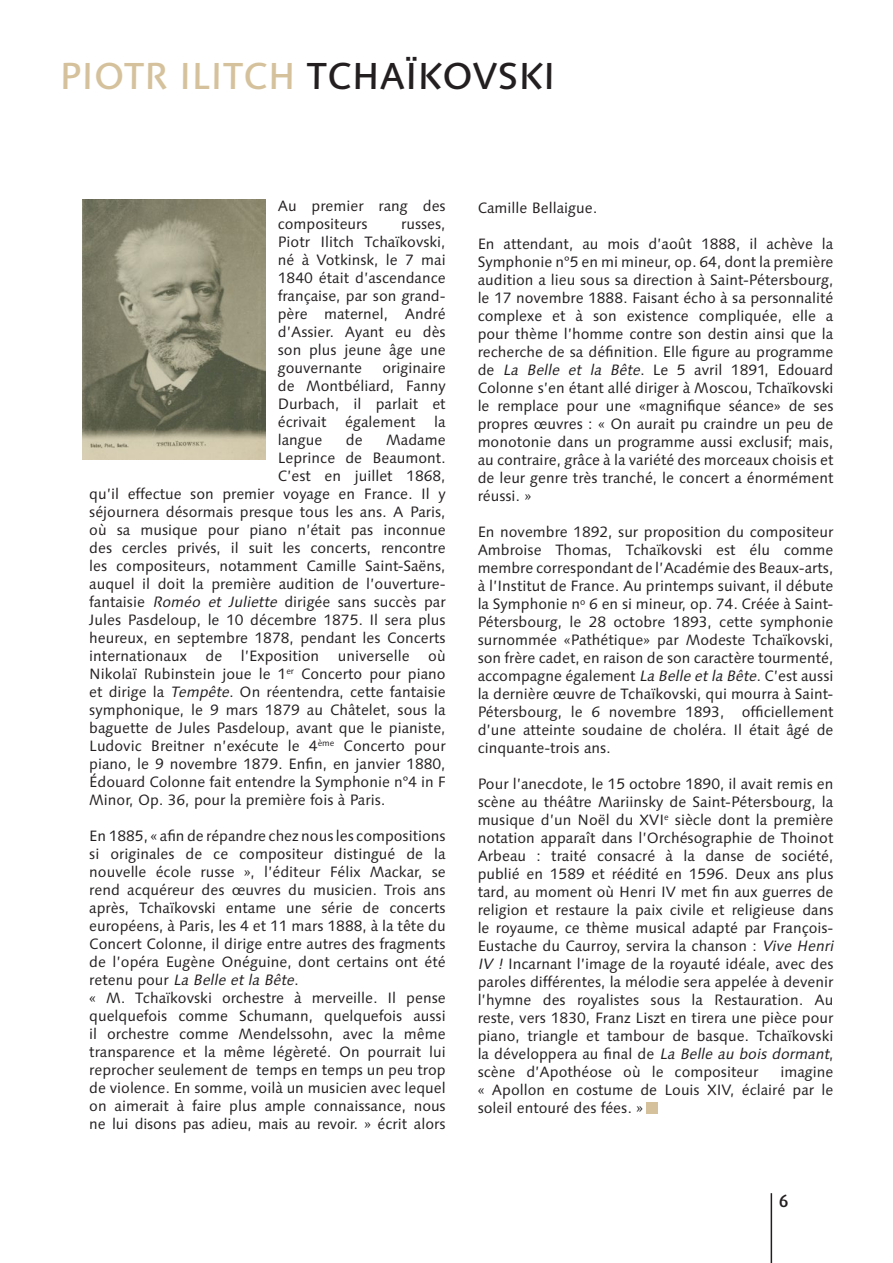
<style>
.page{position:relative;width:893px;height:1263px;background:#fff}
.page>*{position:absolute;margin:0;border:0;box-sizing:border-box;transform-origin:0 0}
.t1{font:500 37.5px "Linotype Syntax";color:#d5c29c}
.t2{font:500 18px "Dax";color:#231f20}
.t3{font:15px/18px "Linotype Syntax";color:#231f20;text-align:justify}
.s1{color:#231f20}
.s2{font-style:italic}
</style>
<div class="page">
<hr style="left:771px;top:1193px;width:1px;height:70px;background:#231f20">
<img style="left:83px;top:200px;width:182px;height:259px">
<div style="left:646px;top:1103px;width:12px;height:11px;background:#d5c29c"></div>
<p class="t1" style="left:60px;top:53px;width:497px">PIOTR ILITCH <span class="s1">TCHAÏKOVSKI</span></p>
<p class="t3" style="left:278px;top:197px;width:169px">Au premier rang des compositeurs</p>
<p class="t3" style="left:278px;top:215px;width:169px;text-indent:123px">russes, Piotr Ilitch Tchaïkovski, né à Votkinsk, le 7 mai 1840 était d’ascendance française, par son grand&shy;père maternel, André d’Assier. Ayant eu dès son plus jeune âge une gouvernante</p>
<p class="t3" style="left:278px;top:359px;width:169px;text-indent:105px">originaire de Montbéliard, Fanny Durbach, il parlait et écrivait également la langue</p>
<p class="t3" style="left:346px;top:431px;width:18px">de</p>
<p class="t3" style="left:386px;top:431px;width:61px">Madame</p>
<p class="t3" style="left:278px;top:449px;width:169px">Leprince de Beaumont.</p>
<p class="t3" style="left:278px;top:467px;width:169px">C’est en juillet 1868,</p>
<p class="t3" style="left:89px;top:485px;width:358px">qu’il effectue son premier voyage en France. Il y</p>
<p class="t3" style="left:89px;top:503px;width:358px">séjournera désormais presque tous les ans. A Paris,</p>
<p class="t3" style="left:89px;top:521px;width:358px">où sa musique pour piano n’était pas inconnue</p>
<p class="t3" style="left:89px;top:539px;width:358px">des cercles privés, il suit les concerts, rencontre</p>
<p class="t3" style="left:89px;top:557px;width:358px">les compositeurs, notamment Camille Saint-Saëns,</p>
<p class="t3" style="left:89px;top:575px;width:358px">auquel il doit la première audition de l’ouverture-</p>
<p class="t3" style="left:89px;top:593px;width:358px">fantaisie <span class="s2">Roméo et Juliette</span> dirigée sans succès par</p>
<p class="t3" style="left:89px;top:611px;width:358px">Jules Pasdeloup, le 10 décembre 1875. Il sera plus</p>
<p class="t3" style="left:89px;top:629px;width:358px">heureux, en septembre 1878, pendant les Concerts</p>
<p class="t3" style="left:89px;top:647px;width:358px">internationaux de l’Exposition universelle où</p>
<p class="t3" style="left:89px;top:665px;width:358px">Nikolaï Rubinstein joue le 1<sup>er</sup> Concerto pour piano</p>
<p class="t3" style="left:89px;top:683px;width:358px">et dirige la <span class="s2">Tempête</span>. On réentendra, cette fantaisie</p>
<p class="t3" style="left:89px;top:701px;width:358px">symphonique, le 9 mars 1879 au Châtelet, sous la</p>
<p class="t3" style="left:89px;top:719px;width:358px">baguette de Jules Pasdeloup, avant que le pianiste,</p>
<p class="t3" style="left:89px;top:737px;width:358px">Ludovic Breitner n’exécute le 4<sup>ème</sup> Concerto pour</p>
<p class="t3" style="left:89px;top:755px;width:358px">piano, le 9 novembre 1879. Enfin, en janvier 1880,</p>
<p class="t3" style="left:89px;top:773px;width:358px">Édouard Colonne fait entendre la Symphonie n°4 in F</p>
<p class="t3" style="left:89px;top:791px;width:298px">Minor, Op. 36, pour la première fois à Paris.</p>
<p class="t3" style="left:89px;top:827px;width:358px">En 1885, « afin de répandre chez nous les compositions si originales de ce compositeur distingué de la nouvelle école russe », l’éditeur Félix Mackar, se rend acquéreur des œuvres du musicien. Trois ans après, Tchaïkovski entame une série de concerts européens, à Paris, les 4 et 11 mars 1888, à la tête du Concert Colonne, il dirige entre autres des fragments de l’opéra Eugène Onéguine, dont certains ont été rete n u p o u r <span class="s2">La Belle et la Bête</span>.</p>
<p class="t3" style="left:89px;top:989px;width:358px">« M. Tchaïkovski orchestre à merveille. Il pense quelquefois comme Schumann, quelquefois aussi il orchestre comme Mendelssohn, avec la même transparence et la même légèreté. On pourrait lui reprocher seulement de temps en temps un peu trop de violence. En somme, voilà un musicien avec lequel on aimerait à faire plus ample connaissance, nous ne lui disons pas adieu, mais au revoir. » écrit alors</p>
<p class="t3" style="left:478px;top:199px;width:121px">Camille Bellaigue.</p>
<p class="t3" style="left:478px;top:235px;width:357px">En attendant, au mois d’août 1888, il achève la Symphonie n°5 en mi mineur, op. 64, dont la première audition a lieu sous sa direction à Saint-Pétersbourg, le 17 novembre 1888. Faisant écho à sa personnalité complexe et à son existence compliquée, elle a pour thème l’homme contre son destin ainsi que la recherche de sa définition. Elle figure au programme de <span class="s2">La Belle et la Bête</span>. Le 5 avril 1891, Edouard Colonne s’en étant allé diriger à Moscou, Tchaïkovski le remplace pour une «magnifique séance» de ses propres œuvres : « On aurait pu craindre un peu de monotonie dans un programme aussi exclusif; mais, au contraire, grâce à la variété des morceaux choisis et de leur genre très tranché, le concert a énormément réussi. »</p>
<p class="t3" style="left:478px;top:523px;width:357px">En novembre 1892, sur proposition du compositeur Ambroise Thomas, Tchaïkovski est élu comme membre correspondant de l’Académie des Beaux-arts, à l’Institut de France. Au printemps suivant, il débute la Symphonie nº 6 en si mineur, op. 74. Créée à Saint-Pétersbourg, le 28 octobre 1893, cette symphonie surnommée «Pathétique» par Modeste Tchaïkovski, son frère cadet, en raison de son caractère tourmenté, accompagne également <span class="s2">La Belle etla Bête</span>. C’est aussi la dernière œuvre de Tchaïkovski, qui mourra à Saint-Pétersbourg, le 6 novembre 1893, officiellement d’une atteinte soudaine de choléra. Il était âgé de cinquante-trois ans.</p>
<p class="t3" style="left:478px;top:775px;width:360px;text-align:left">Pour l’anecdote, le 15 octobre 1890, il avait remis en scène au théâtre Mariinsky de Saint-Pétersbourg, la musique d’un Noël du XVI<sup>e</sup> siècle dont la première notation apparaît dans l’Orchésographie de Thoinot Arbeau : traité consacré à la danse de société, publié en 1589 et réédité en 1596. Deux ans plus tard, au moment où Henri IV met fin aux guerres de religion et restaure la paix civile et religieuse dans le royaume, ce thème musical adapté par François-Eustache du Caurroy, servira la chanson : <span class="s2">Vive Henri IV !</span> Incarnant l’image de la royauté idéale, avec des paroles différentes, la mélodie sera appelée à devenir l’hymne des royalistes sous la Restauration. Au reste, vers 1830, Franz Liszt en tirera une pièce pour piano, triangle et tambour de basque. Tchaïkovski la développera au final de <span class="s2">La Belle au bois dormant</span>, scène d’Apothéose où le compositeur</p>
<p class="t3" style="left:478px;top:1063px;width:357px;text-indent:303px">imagine « Apollon en costume de Louis XIV, éclairé par le soleil entouré des fées. »</p>
<p class="t2" style="left:779px;top:1191px;width:11px">6</p>
</div>
